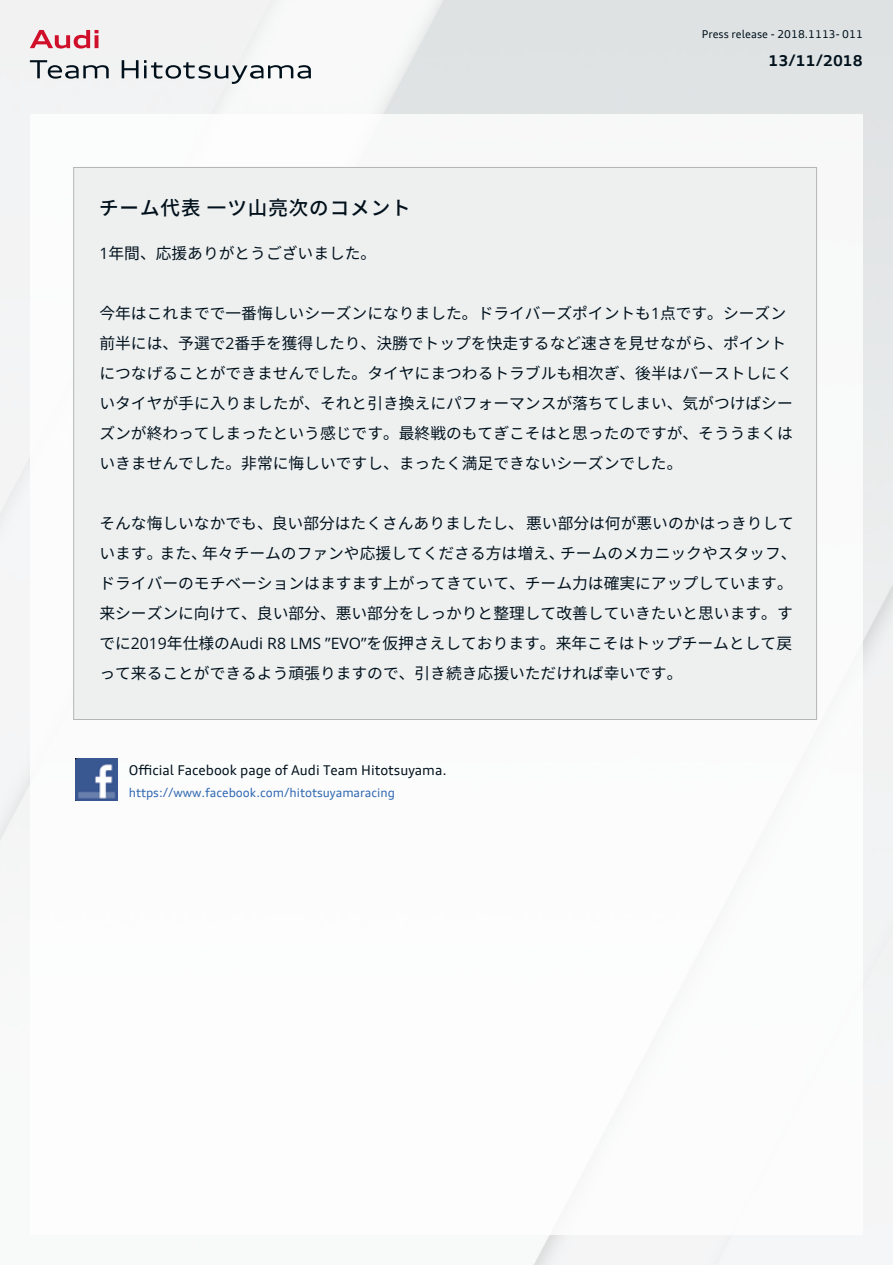
<style>
.page{position:relative;width:893px;height:1265px;background:#fff}
.page>*{position:absolute;margin:0;border:0;box-sizing:border-box;transform-origin:0 0}
.t1{font:500 19.5px "Source Han Sans JP";letter-spacing:.05em;color:#01111c}
.t2{font:15.75px/30px "Spica Neue";color:#01111c}
.t3{font:700 15px "Audi Type";color:#01111c}
.t4{font:13.5px "Audi Type";color:#01111c}
.t5{font:12px "Audi Type";color:#2e67b1}
.t6{font:10.8px "Audi Type";color:#01111c}
</style>
<div class="page">
<svg style="left:30px;top:60px;width:79px;height:19px"></svg>
<svg style="left:122px;top:60px;width:16px;height:18px"></svg>
<svg style="left:144px;top:60px;width:167px;height:24px"></svg>
<svg style="left:30px;top:30px;width:68px;height:19px"></svg>
<img style="left:75px;top:758px;width:42px;height:42px">
<div style="left:74px;top:167px;width:742px;height:552px;background:#eef0f0"></div>
<p class="t1" style="left:99px;top:196px;width:313px">チーム代表 一ツ山亮次のコメント</p>
<p class="t2" style="left:99px;top:238px;width:278px">1年間、応援ありがとうございました。</p>
<p class="t6" style="left:702px;top:28px;width:162px">Press release - 2018.1113- 011</p>
<p class="t3" style="left:768px;top:51px;width:96px">13/11/2018</p>
<p class="t2" style="left:99px;top:298px;width:695px">今年はこれまでで一番悔しいシーズンになりました。ドライバーズポイントも1点です。シーズン前半には、予選で2番手を獲得したり、決勝でトップを快走するなど速さを見せながら、ポイントにつなげることができませんでした。タイヤにまつわるトラブルも相次ぎ、後半はバーストしにくいタイヤが手に入りましたが、それと引き換えにパフォーマンスが落ちてしまい、気がつけばシーズンが終わってしまったという感じです。最終戦のもてぎこそはと思ったのですが、そううまくはいきませんでした。非常に悔しいですし、まったく満足できないシーズンでした。</p>
<p class="t2" style="left:99px;top:508px;width:698px">そんな悔しいなかでも、良い部分はたくさんありましたし、悪い部分は何が悪いのかはっきりしています。また、年々チームのファンや応援してくださる方は増え、チームのメカニックやスタッフ、ドライバーのモチベーションはますます上がってきていて、チーム力は確実にアップしています。来シーズンに向けて、良い部分、悪い部分をしっかりと整理して改善していきたいと思います。すでに2019年仕様のAudi R8 LMS ”EVO”を仮押さえしております。来年こそはトップチームとして戻って来ることができるよう頑張りますので、引き続き応援いただければ幸いです。</p>
<p class="t4" style="left:129px;top:761px;width:319px">Official Facebook page of Audi Team Hitotsuyama.</p>
<p class="t5" style="left:129px;top:785px;width:268px">https://www.facebook.com/hitotsuyamaracing</p>
</div>
